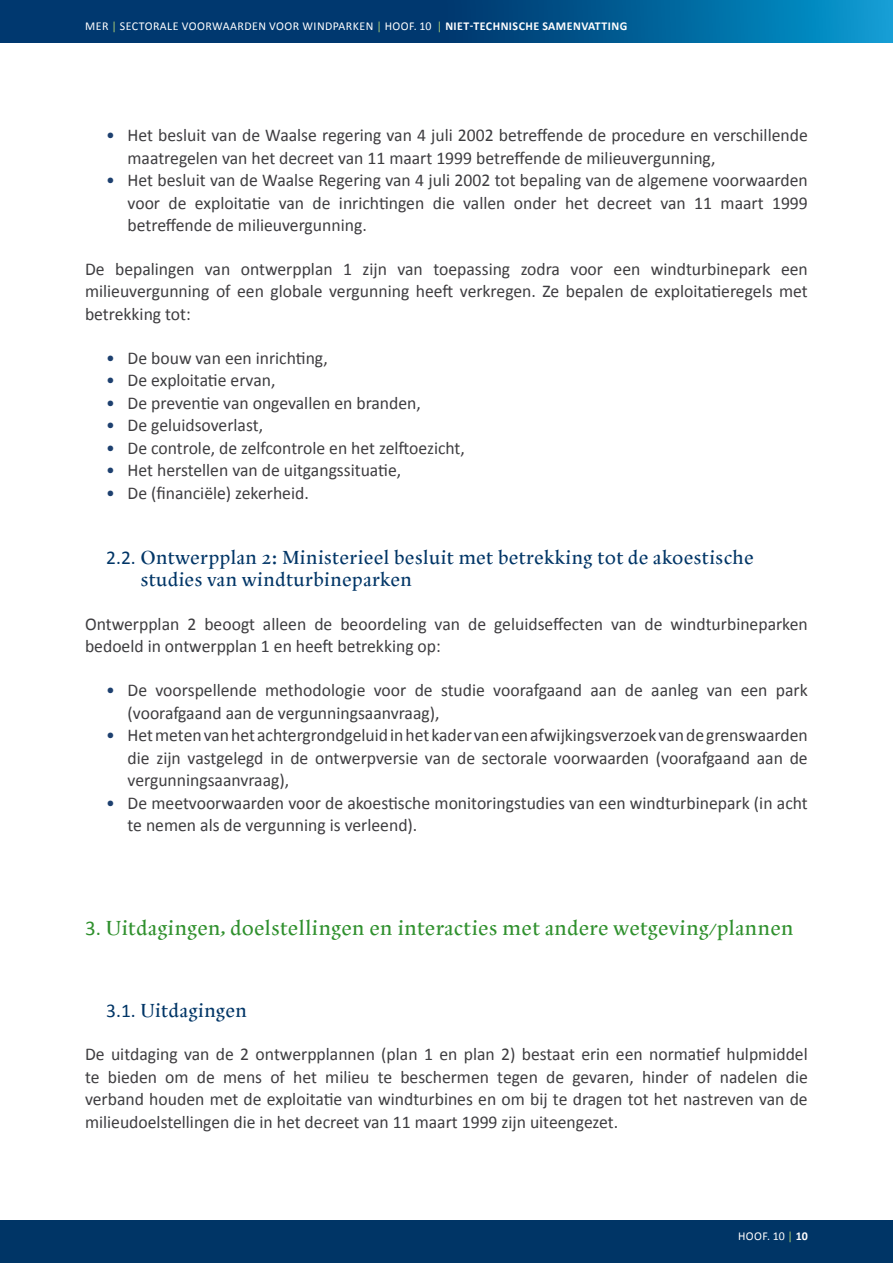
<style>
.page{position:relative;width:893px;height:1263px;background:#fff}
.page>*{position:absolute;margin:0;border:0;box-sizing:border-box;transform-origin:0 0}
.t1{font:21px "Aalborg";color:#2f902d}
.t2{font:19.5px/22.5px "Aalborg";color:#003566}
.t3{font:18px/22.5px "Calibri";color:#3e3d40}
.t4{font:12px "Calibri";letter-spacing:.04em;color:#fff}
.s1{color:#a6c974}
.s2{font-weight:700}
.s3{color:#1d406f}
.s4{font-family:"Calibri"}
</style>
<div class="page">
<div style="left:0;top:1220px;width:893px;height:43px;background:#003566"></div>
<svg style="left:0;top:0;width:893px;height:43px;background:#015086"></svg>
<p class="t4" style="left:85px;top:19px;width:543px">MER <span class="s1">|</span> SECTORALE VOORWAARDEN VOOR WINDPARKEN <span class="s1">|</span> HOOF. 10 <span class="s1">|</span> <span class="s2">NIET-TECHNISCHE SAMENVATTING</span></p>
<p class="t3" style="left:128px;top:124px;width:682px;text-indent:-21px"><span class="s3">•</span> Het besluit van de Waalse regering van 4 juli 2002 betreffende de procedure en verschillende maatregelen van het decreet van 11 maart 1999 betreffende de milieuvergunning,</p>
<p class="t3" style="left:128px;top:169px;width:682px;text-align:justify;text-indent:-21px"><span class="s3">•</span> Het besluit van de Waalse Regering van 4 juli 2002 tot bepaling van de algemene voorwaarden voor de exploitatie van de inrichtingen die vallen onder het decreet van 11 maart 1999 betreffende de milieuvergunning.</p>
<p class="t3" style="left:85px;top:258px;width:724px;text-align:justify">De bepalingen van ontwerpplan 1 zijn van toepassing zodra voor een windturbinepark een milieuvergunning of een globale vergunning heeft verkregen. Ze bepalen de exploitatieregels met betrekking tot:</p>
<p class="t3" style="left:106px;top:346px;width:223px"><span class="s3">•</span> De bouw van een inrichting,</p>
<p class="t3" style="left:106px;top:369px;width:171px"><span class="s3">•</span> De exploitatie ervan,</p>
<p class="t3" style="left:106px;top:391px;width:316px"><span class="s3">•</span> De preventie van ongevallen en branden,</p>
<p class="t3" style="left:106px;top:414px;width:158px"><span class="s3">•</span> De geluidsoverlast,</p>
<p class="t3" style="left:106px;top:436px;width:360px"><span class="s3">•</span> De controle, de zelfcontrole en het zelftoezicht,</p>
<p class="t3" style="left:106px;top:459px;width:296px"><span class="s3">•</span> Het herstellen van de uitgangssituatie,</p>
<p class="t3" style="left:106px;top:481px;width:204px"><span class="s3">•</span> De (financiële) zekerheid.</p>
<p class="t2" style="left:140px;top:546px;width:615px;text-indent:-34px"><span class="s4">2.2.</span> Ontwerpplan 2: Ministerieel besluit met betrekking tot de akoestische studies van windturbineparken</p>
<p class="t3" style="left:85px;top:613px;width:724px">Ontwerpplan 2 beoogt alleen de beoordeling van de geluidseffecten van de windturbineparken bedoeld in ontwerpplan 1 en heeft betrekking op:</p>
<p class="t3" style="left:128px;top:679px;width:682px;text-indent:-21px"><span class="s3">•</span> De voorspellende methodologie voor de studie voorafgaand aan de aanleg van een park (voorafgaand aan de vergunningsaanvraag),</p>
<p class="t3" style="left:128px;top:724px;width:682px;text-align:justify;text-indent:-21px"><span class="s3">•</span> Het meten van het achtergrondgeluid in het kader van een afwijkingsverzoek van de grenswaarden die zijn vastgelegd in de ontwerpversie van de sectorale voorwaarden (voorafgaand aan de vergunningsaanvraag),</p>
<p class="t3" style="left:128px;top:791px;width:682px;text-indent:-21px"><span class="s3">•</span> De meetvoorwaarden voor de akoestische monitoringstudies van een windturbinepark (in acht te nemen als de vergunning is verleend).</p>
<p class="t1" style="left:85px;top:916px;width:710px"><span class="s4">3.</span> Uitdagingen, doelstellingen en interacties met andere wetgeving/plannen</p>
<p class="t2" style="left:106px;top:999px;width:142px"><span class="s4">3.1.</span> Uitdagingen</p>
<p class="t3" style="left:85px;top:1043px;width:724px;text-align:justify">De uitdaging van de 2 ontwerpplannen (plan 1 en plan 2) bestaat erin een normatief hulpmiddel te bieden om de mens of het milieu te beschermen tegen de gevaren, hinder of nadelen die verband houden met de exploitatie van windturbines en om bij te dragen tot het nastreven van de milieudoelstellingen die in het decreet van 11 maart 1999 zijn uiteengezet.</p>
<p class="t4" style="left:738px;top:1228px;width:71px">HOOF. 10 <span class="s1">|</span> <span class="s2">10</span></p>
</div>
